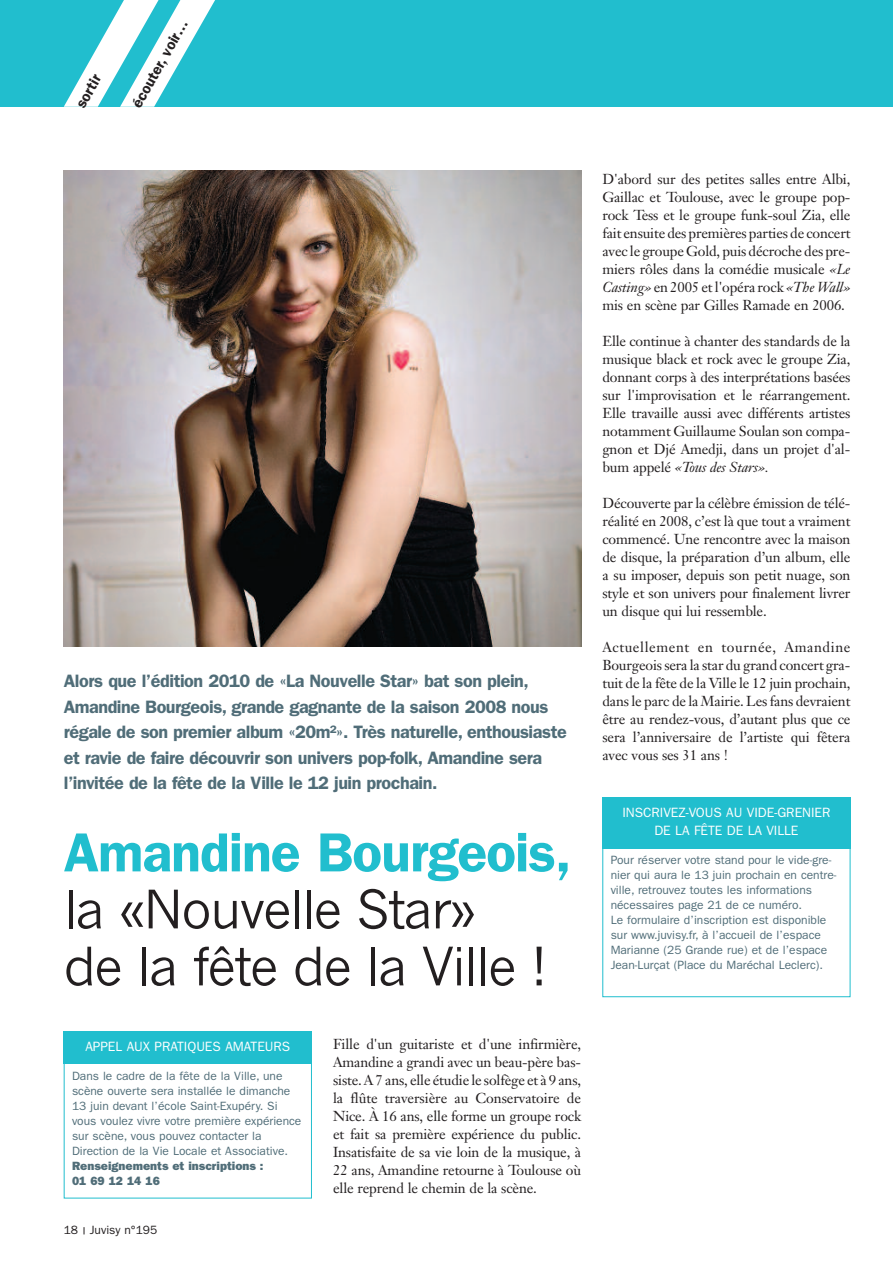
<style>
.page{position:relative;width:893px;height:1263px;background:#fff}
.page>*{position:absolute;margin:0;border:0;box-sizing:border-box;transform-origin:0 0}
.t1{font:600 55.2px "Franklin Gothic";letter-spacing:-.02em;color:#21bece}
.t2{font:52.35px/57px "News Gothic";letter-spacing:-.03em;color:#231f20}
.t3{font:600 18px/25.5px "Franklin Gothic";letter-spacing:-.025em;color:#506d78}
.t4{font:600 15px "Franklin Gothic";color:#231f20}
.t5{font:14.25px/18px "Janson Text";letter-spacing:-.01em;color:#231f20;text-align:justify}
.t6{font:13.5px/18px "Franklin Gothic";color:#fff;text-align:center}
.t7{font:12px/15px "Franklin Gothic";color:#506d78}
.t8{font:800 12px/15px "Franklin Gothic";color:#506d78}
.t9{font:12px "Franklin Gothic";color:#231f20}
.s1{font-style:italic}
</style>
<div class="page">
<img style="left:64px;top:170px;width:517px;height:476px">
<div style="left:0;top:0;width:893px;height:107px;background:#21bece"></div>
<svg style="left:64px;top:0;width:151px;height:107px"></svg>
<div style="left:64px;top:1063px;width:248px;height:135px;border:1px solid #21bece"></div>
<div style="left:64px;top:1031px;width:248px;height:32px;background:#21bece"></div>
<div style="left:602px;top:848px;width:248px;height:149px;border:1px solid #21bece"></div>
<div style="left:602px;top:797px;width:248px;height:51px;background:#21bece"></div>
<p class="t4" style="left:75px;top:104px;width:38px;rotate:-60deg">sortir</p>
<p class="t4" style="left:131px;top:104px;width:100px;rotate:-60deg">écouter, voir…</p>
<p class="t3" style="left:64px;top:670px;width:504px">Alors que l’édition 2010 de «La Nouvelle Star» bat son plein, Amandine Bourgeois, grande gagnante de la saison 2008 nous régale de son premier album «20m²». Très naturelle, enthousiaste et ravie de faire découvrir son univers pop-folk, Amandine sera l’invitée de la fête de la Ville le 12 juin prochain.</p>
<h1 class="t1" style="left:64px;top:833px;width:509px">Amandine Bourgeois,</h1>
<h2 class="t2" style="left:64px;top:886px;width:485px">la «Nouvelle Star» de la fête de la Ville !</h2>
<p class="t6" style="left:85px;top:1038px;width:206px">APPEL AUX PRATIQUES AMATEURS</p>
<p class="t7" style="left:72px;top:1069px;width:231px">Dans le cadre de la fête de la Ville, une scène ouverte sera installée le dimanche 13 juin devant l’école Saint-Exupéry. Si vous voulez vivre votre première expérience sur scène, vous pouvez contacter la Direction de la Vie Locale et Associative.</p>
<p class="t8" style="left:72px;top:1159px;width:193px">Renseignements et inscriptions :<br>01 69 12 14 16</p>
<p class="t9" style="left:64px;top:1226px;width:95px">18 Juvisy n°195</p>
<p class="t5" style="left:333px;top:1036px;width:250px">Fille d'un guitariste et d'une infirmière, Amandine a grandi avec un beau-père bas&shy;siste. A 7 ans, elle étudie le solfège et à 9 ans, la flûte traversière au Conservatoire de Nice. À 16 ans, elle forme un groupe rock et fait sa première expérience du public.<br>Insatisfaite de sa vie loin de la musique, à 22 ans, Amandine retourne à Toulouse où elle reprend le chemin de la scène.</p>
<p class="t5" style="left:602px;top:172px;width:250px">D'abord sur des petites salles entre Albi, Gaillac et Toulouse, avec le groupe pop&shy;rock Tess et le groupe funk-soul Zia, elle fait ensuite des premières parties de concert avec le groupe Gold, puis décroche des pre&shy;miers rôles dans la comédie musicale <span class="s1">«Le Casting»</span> en 2005 et l'opéra rock <span class="s1">«The Wall» </span>mis en scène par Gilles Ramade en 2006.</p>
<p class="t5" style="left:602px;top:334px;width:250px">Elle continue à chanter des standards de la musique black et rock avec le groupe Zia, donnant corps à des interprétations basées sur l'improvisation et le réarrangement.<br>Elle travaille aussi avec différents artistes notamment Guillaume Soulan son compa&shy;gnon et Djé Amedji, dans un projet d'al&shy;bum appelé <span class="s1">«Tous des Stars».</span></p>
<p class="t5" style="left:602px;top:496px;width:250px">Découverte par la célèbre émission de télé&shy;réalité en 2008, c’est là que tout a vraiment commencé. Une rencontre avec la maison de disque, la préparation d’un album, elle a su imposer, depuis son petit nuage, son style et son univers pour finalement livrer un disque qui lui ressemble.</p>
<p class="t5" style="left:602px;top:640px;width:250px">Actuellement en tournée, Amandine Bourgeois sera la star du grand concert gra&shy;tuit de la fête de la Ville le 12 juin prochain, dans le parc de la Mairie. Les fans devraient être au rendez-vous, d’autant plus que ce sera l’anniversaire de l’artiste qui fêtera avec vous ses 31 ans !</p>
<p class="t6" style="left:622px;top:805px;width:210px">INSCRIVEZ-VOUS AU VIDE-GRENIER<br>DE LA FÊTE DE LA VILLE</p>
<p class="t7" style="left:611px;top:854px;width:227px">Pour réserver votre stand pour le vide-gre&shy;nier qui aura le 13 juin prochain en centre&shy;ville, retrouvez toutes les informations nécessaires page 21 de ce numéro.<br>Le formulaire d’inscription est disponible sur www.juvisy.fr, à l’accueil de l’espace Marianne (25 Grande rue) et de l’espace Jean-Lurçat (Place du Maréchal Leclerc).</p>
</div>
